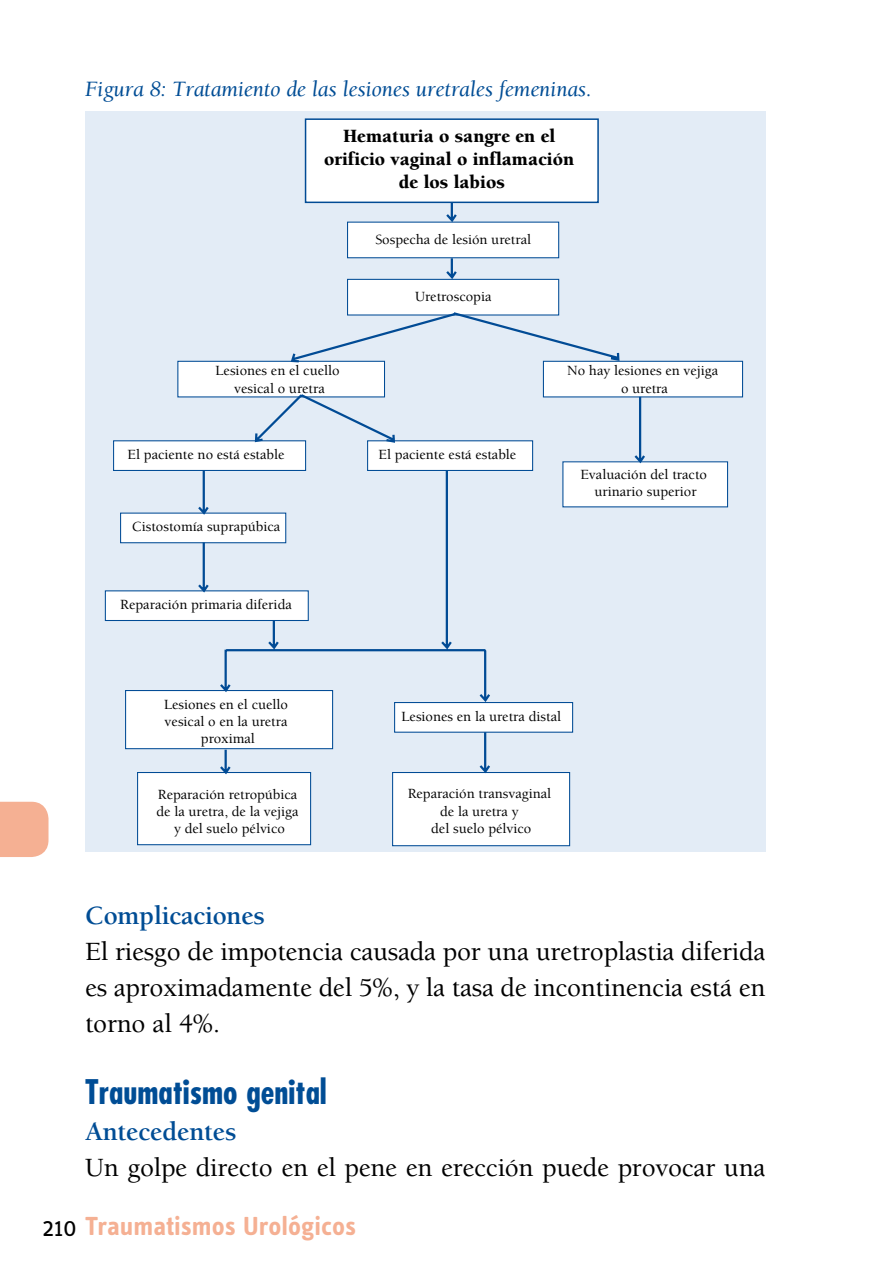
<style>
.page{position:relative;width:893px;height:1276px;background:#fff}
.page>*{position:absolute;margin:0;border:0;box-sizing:border-box;transform-origin:0 0}
.t1{font:700 condensed 33px "Futura";color:#004d95}
.t2{font:500 27px/36px "Berkeley";letter-spacing:-.01em;color:#000}
.t3{font:700 27px "Info Text";color:#f5b093}
.t4{font:italic 22.5px "Berkeley";letter-spacing:-.01em;color:#004d95}
.t5{font:900 19.2px/23.1px "Berkeley";color:#000;text-align:center}
.t6{font:500 14.4px/17.4px "Berkeley";color:#000;text-align:center}
.s1{font-weight:700;color:#004d95}
.s2{font-weight:400;color:#000}
</style>
<div class="page">
<svg style="left:0;top:801px;width:49px;height:56px;background:#f5b59a"></svg>
<div style="left:85px;top:112px;width:680px;height:740px;background:#e3ecf6"></div>
<div style="left:563px;top:462px;width:165px;height:45px;background:#fff"></div>
<div style="left:114px;top:441px;width:192px;height:29px;background:#fff"></div>
<div style="left:113px;top:440px;width:193px;height:31px;border:1px solid #014b95"></div>
<div style="left:126px;top:690px;width:207px;height:58px;background:#fff"></div>
<div style="left:125px;top:690px;width:208px;height:59px;border:1px solid #014b95"></div>
<div style="left:393px;top:772px;width:177px;height:73px;background:#fff"></div>
<div style="left:392px;top:772px;width:178px;height:74px;border:1px solid #014b95"></div>
<div style="left:138px;top:772px;width:173px;height:72px;background:#fff"></div>
<div style="left:137px;top:772px;width:174px;height:73px;border:1px solid #014b95"></div>
<div style="left:121px;top:513px;width:165px;height:30px;background:#fff"></div>
<div style="left:120px;top:512px;width:166px;height:31px;border:1px solid #014b95"></div>
<div style="left:105px;top:591px;width:203px;height:29px;background:#fff"></div>
<div style="left:105px;top:590px;width:204px;height:31px;border:1px solid #014b95"></div>
<div style="left:543px;top:361px;width:200px;height:36px;background:#fff"></div>
<div style="left:543px;top:361px;width:200px;height:36px;border:1px solid #014b95"></div>
<div style="left:178px;top:361px;width:206px;height:36px;background:#fff"></div>
<div style="left:306px;top:119px;width:292px;height:83px;background:#fff"></div>
<div style="left:305px;top:118px;width:294px;height:85px;border:2px solid #014b95"></div>
<svg style="left:196px;top:200px;width:451px;height:576px"></svg>
<p class="t4" style="left:85px;top:77px;width:508px">Figura 8: Tratamiento de las lesiones uretrales femeninas.</p>
<p class="t5" style="left:324px;top:125px;width:252px">Hematuria o sangre en el orificio vaginal o inflamación de los labios</p>
<p class="t6" style="left:375px;top:231px;width:157px">Sospecha de lesión uretral</p>
<p class="t6" style="left:216px;top:362px;width:126px">Lesiones en el cuello vesical o uretra</p>
<p class="t6" style="left:415px;top:288px;width:78px">Uretroscopia</p>
<p class="t6" style="left:128px;top:446px;width:158px">El paciente no está estable</p>
<p class="t6" style="left:379px;top:446px;width:139px">El paciente está estable</p>
<p class="t6" style="left:132px;top:518px;width:150px">Cistostomía suprapúbica</p>
<p class="t6" style="left:120px;top:596px;width:173px">Reparación primaria diferida</p>
<p class="t6" style="left:567px;top:362px;width:153px">No hay lesiones en vejiga o uretra</p>
<p class="t6" style="left:580px;top:466px;width:128px">Evaluación del tracto urinario superior</p>
<p class="t6" style="left:164px;top:696px;width:126px">Lesiones en el cuello vesical o en la uretra proximal</p>
<p class="t6" style="left:157px;top:786px;width:144px">Reparación retropúbica de la uretra, de la vejiga y del suelo pélvico</p>
<p class="t6" style="left:402px;top:708px;width:161px">Lesiones en la uretra distal</p>
<p class="t6" style="left:408px;top:785px;width:145px">Reparación transvaginal de la uretra y<br>del suelo pélvico</p>
<p class="t2" style="left:85px;top:898px;width:682px"><span class="s1">Complicaciones<br></span>El riesgo de impotencia causada por una uretroplastia diferida es aproximadamente del 5%, y la tasa de incontinencia está en torno al 4%.</p>
<p class="t1" style="left:85px;top:1070px;width:243px">Traumatismo genital</p>
<p class="t2" style="left:85px;top:1114px;width:682px"><span class="s1">Antecedentes<br></span>Un golpe directo en el pene en erección puede provocar una</p>
<p class="t3" style="left:43px;top:1210px;width:315px"><span class="s2">210</span> Traumatismos Urológicos</p>
</div>
